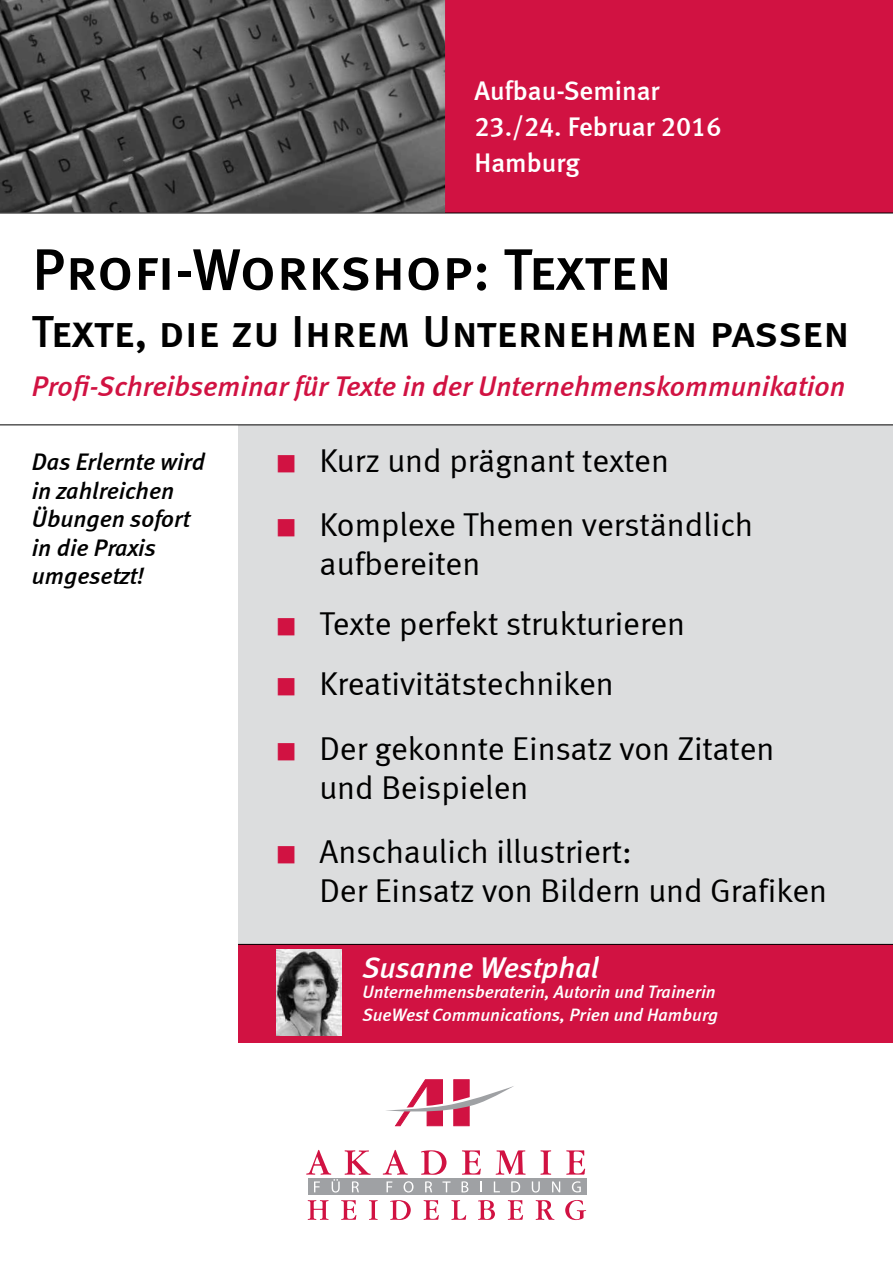
<style>
.page{position:relative;width:893px;height:1263px;background:#fff}
.page>*{position:absolute;margin:0;border:0;box-sizing:border-box;transform-origin:0 0}
.t1{font:58.5px "Meta Medium LF Caps";color:#000}
.t2{font:45px "Meta Medium LF Caps";color:#000}
.t3{font:33px/39px "Meta Normal LF";color:#000}
.t4{font:italic 30px "Meta Medium LF";letter-spacing:-.005em;color:#fff}
.t5{font:italic 28.5px "Meta Medium LF";color:#d11242}
.t6{font:27px/36px "Meta Medium LF";color:#fff}
.t7{font:italic 24px/28.5px "Meta Medium LF";color:#000}
.t8{font:italic 18px/22.5px "Meta Medium LF";color:#fff}
.s1{color:#d11242}
</style>
<div class="page">
<div style="left:445px;top:0;width:448px;height:213px;background:#d11242"></div>
<div style="left:238px;top:425px;width:655px;height:580px;background:#dcddde"></div>
<img style="left:0;top:0;width:445px;height:213px">
<svg style="left:386px;top:1079px;width:128px;height:47px"></svg>
<svg style="left:308px;top:1200px;width:21px;height:20px"></svg>
<svg style="left:341px;top:1200px;width:15px;height:20px"></svg>
<svg style="left:369px;top:1200px;width:9px;height:20px"></svg>
<svg style="left:390px;top:1200px;width:21px;height:20px"></svg>
<svg style="left:424px;top:1200px;width:15px;height:20px"></svg>
<svg style="left:451px;top:1200px;width:15px;height:20px"></svg>
<svg style="left:478px;top:1200px;width:17px;height:20px"></svg>
<svg style="left:508px;top:1200px;width:15px;height:20px"></svg>
<svg style="left:536px;top:1200px;width:18px;height:20px"></svg>
<svg style="left:565px;top:1200px;width:21px;height:20px"></svg>
<svg style="left:383px;top:1150px;width:25px;height:25px"></svg>
<svg style="left:421px;top:1150px;width:25px;height:25px"></svg>
<svg style="left:462px;top:1150px;width:19px;height:25px"></svg>
<svg style="left:496px;top:1150px;width:30px;height:25px"></svg>
<svg style="left:540px;top:1150px;width:11px;height:25px"></svg>
<svg style="left:566px;top:1150px;width:19px;height:25px"></svg>
<div style="left:308px;top:1179px;width:278px;height:16px;background:#9fa1a4"></div>
<svg style="left:306px;top:1150px;width:65px;height:42px"></svg>
<svg style="left:386px;top:1181px;width:6px;height:11px"></svg>
<svg style="left:404px;top:1181px;width:9px;height:11px"></svg>
<svg style="left:425px;top:1181px;width:7px;height:11px"></svg>
<svg style="left:442px;top:1181px;width:8px;height:11px"></svg>
<svg style="left:461px;top:1181px;width:7px;height:11px"></svg>
<svg style="left:494px;top:1181px;width:6px;height:11px"></svg>
<svg style="left:511px;top:1181px;width:9px;height:11px"></svg>
<svg style="left:532px;top:1181px;width:8px;height:11px"></svg>
<svg style="left:552px;top:1181px;width:8px;height:11px"></svg>
<svg style="left:572px;top:1181px;width:9px;height:11px"></svg>
<div style="left:238px;top:944px;width:655px;height:98px;background:#d11242"></div>
<img style="left:276px;top:949px;width:65px;height:87px">
<hr style="left:0;top:424px;width:893px;height:1px;background:#000">
<hr style="left:238px;top:944px;width:655px;height:1px;background:#000">
<hr style="left:0;top:213px;width:893px;height:1px;background:#000">
<p class="t6" style="left:474px;top:72px;width:248px">Aufbau-Seminar<br>23./24. Februar 2016<br>Hamburg</p>
<h1 class="t1" style="left:32px;top:236px;width:642px">Profi-Workshop: Texten</h1>
<h2 class="t2" style="left:32px;top:305px;width:820px">Texte, die zu Ihrem Unternehmen passen</h2>
<p class="t5" style="left:32px;top:369px;width:815px">Profi-Schreibseminar für Texte in der Unternehmenskommunikation</p>
<p class="t7" style="left:32px;top:447px;width:175px">Das Erlernte wird in zahlreichen<br>Übungen sofort in die Praxis umgesetzt!</p>
<p class="t3" style="left:277px;top:440px;width:394px"><span class="s1">■</span> Kurz und prägnant texten</p>
<p class="t3" style="left:319px;top:505px;width:435px;text-indent:-43px"><span class="s1">■</span> Komplexe Themen verständlich aufbereiten</p>
<p class="t3" style="left:277px;top:604px;width:410px"><span class="s1">■</span> Texte perfekt strukturieren</p>
<p class="t3" style="left:277px;top:664px;width:338px"><span class="s1">■</span> Kreativitätstechniken</p>
<p class="t3" style="left:319px;top:728px;width:457px;text-indent:-43px"><span class="s1">■</span> Der gekonnte Einsatz von Zitaten und Beispielen</p>
<p class="t3" style="left:319px;top:832px;width:509px;text-indent:-43px"><span class="s1">■</span> Anschaulich illustriert:<br>Der Einsatz von Bildern und Grafiken</p>
<p class="t4" style="left:362px;top:950px;width:238px">Susanne Westphal</p>
<p class="t8" style="left:362px;top:981px;width:357px">Unternehmensberaterin, Autorin und Trainerin<br>SueWest Communications, Prien und Hamburg</p>
</div>
